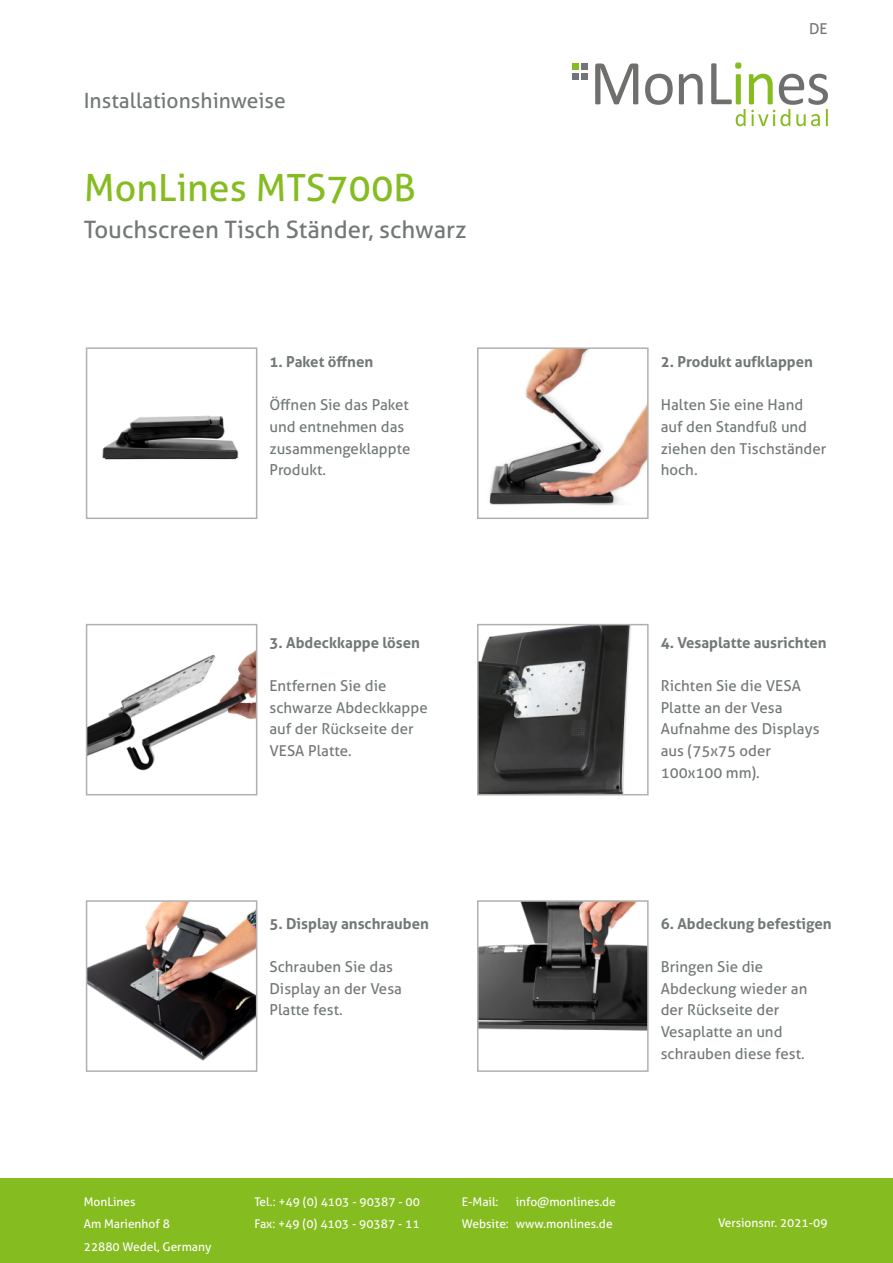
<style>
.page{position:relative;width:893px;height:1263px;background:#fff}
.page>*{position:absolute;margin:0;border:0;box-sizing:border-box;transform-origin:0 0}
.t1{font:37.5px "Aller";color:#85bc20}
.t2{font:24px "Aller";color:#727777}
.t3{font:21px "Aller";color:#727777}
.t4{font:15px/21.6px "Aller";color:#727777}
.t5{font:700 15px "Aller";color:#727777}
.t6{font:12px "Aller";color:#fff}
</style>
<div class="page">
<svg style="left:595px;top:63px;width:43px;height:41px"></svg>
<svg style="left:645px;top:74px;width:28px;height:31px"></svg>
<svg style="left:679px;top:74px;width:24px;height:30px"></svg>
<svg style="left:711px;top:62px;width:117px;height:64px"></svg>
<svg style="left:573px;top:64px;width:15px;height:6px"></svg>
<div style="left:573px;top:73px;width:6px;height:7px;background:#717676"></div>
<div style="left:582px;top:73px;width:6px;height:7px;background:#717676"></div>
<div style="left:0;top:1178px;width:893px;height:85px;background:#85bc20"></div>
<img style="left:102px;top:415px;width:137px;height:45px">
<div style="left:86px;top:347px;width:171px;height:172px;border:2px solid #b0b0b0"></div>
<img style="left:489px;top:350px;width:157px;height:155px">
<div style="left:477px;top:347px;width:172px;height:172px;border:2px solid #b0b0b0"></div>
<img style="left:89px;top:651px;width:165px;height:120px">
<div style="left:86px;top:624px;width:171px;height:171px;border:2px solid #b0b0b0"></div>
<img style="left:480px;top:627px;width:151px;height:165px">
<div style="left:477px;top:624px;width:172px;height:171px;border:2px solid #b0b0b0"></div>
<img style="left:89px;top:903px;width:165px;height:158px">
<div style="left:86px;top:900px;width:171px;height:172px;border:2px solid #b0b0b0"></div>
<img style="left:480px;top:903px;width:166px;height:128px">
<div style="left:477px;top:900px;width:172px;height:172px;border:2px solid #b0b0b0"></div>
<h3 class="t3" style="left:84px;top:88px;width:203px">Installationshinweise</h3>
<h1 class="t1" style="left:84px;top:166px;width:333px">MonLines MTS700B</h1>
<h2 class="t2" style="left:84px;top:215px;width:384px">Touchscreen Tisch Ständer, schwarz</h2>
<p class="t5" style="left:269px;top:353px;width:105px">1. Paket öffnen</p>
<p class="t4" style="left:269px;top:394px;width:142px">Öffnen Sie das Paket und entnehmen das zusammengeklappte<br>Produkt.</p>
<p class="t4" style="left:809px;top:18px;width:20px">DE</p>
<p class="t5" style="left:661px;top:353px;width:154px">2. Produkt aufklappen</p>
<p class="t4" style="left:661px;top:394px;width:167px">Halten Sie eine Hand auf den Standfuß und ziehen den Tischständer hoch.</p>
<p class="t5" style="left:269px;top:634px;width:152px">3. Abdeckkappe lösen</p>
<p class="t4" style="left:269px;top:675px;width:160px">Entfernen Sie die schwarze Abdeckkappe auf der Rückseite der<br>VESA Platte.</p>
<p class="t5" style="left:269px;top:915px;width:161px">5. Display anschrauben</p>
<p class="t4" style="left:269px;top:956px;width:134px">Schrauben Sie das<br>Display an der Vesa<br>Platte fest.</p>
<p class="t5" style="left:661px;top:634px;width:168px">4. Vesaplatte ausrichten</p>
<p class="t4" style="left:661px;top:675px;width:160px">Richten Sie die VESA<br>Platte an der Vesa<br>Aufnahme des Displays aus (75x75 oder<br>100x100 mm).</p>
<p class="t5" style="left:661px;top:915px;width:172px">6. Abdeckung befestigen</p>
<p class="t4" style="left:661px;top:956px;width:148px">Bringen Sie die<br>Abdeckung wieder an der Rückseite der<br>Vesaplatte an und schrauben diese fest.</p>
<p class="t6" style="left:84px;top:1195px;width:53px">MonLines</p>
<p class="t6" style="left:254px;top:1195px;width:167px">Tel.: +49 (0) 4103 - 90387 - 00</p>
<p class="t6" style="left:462px;top:1195px;width:38px">E-Mail:</p>
<p class="t6" style="left:516px;top:1195px;width:102px">info@monlines.de</p>
<p class="t6" style="left:84px;top:1217px;width:88px">Am Marienhof 8</p>
<p class="t6" style="left:254px;top:1217px;width:167px">Fax: +49 (0) 4103 - 90387 - 11</p>
<p class="t6" style="left:462px;top:1217px;width:152px">Website: www.monlines.de</p>
<p class="t6" style="left:84px;top:1240px;width:129px">22880 Wedel, Germany</p>
<p class="t6" style="left:718px;top:1215px;width:111px">Versionsnr. 2021-09</p>
</div>
